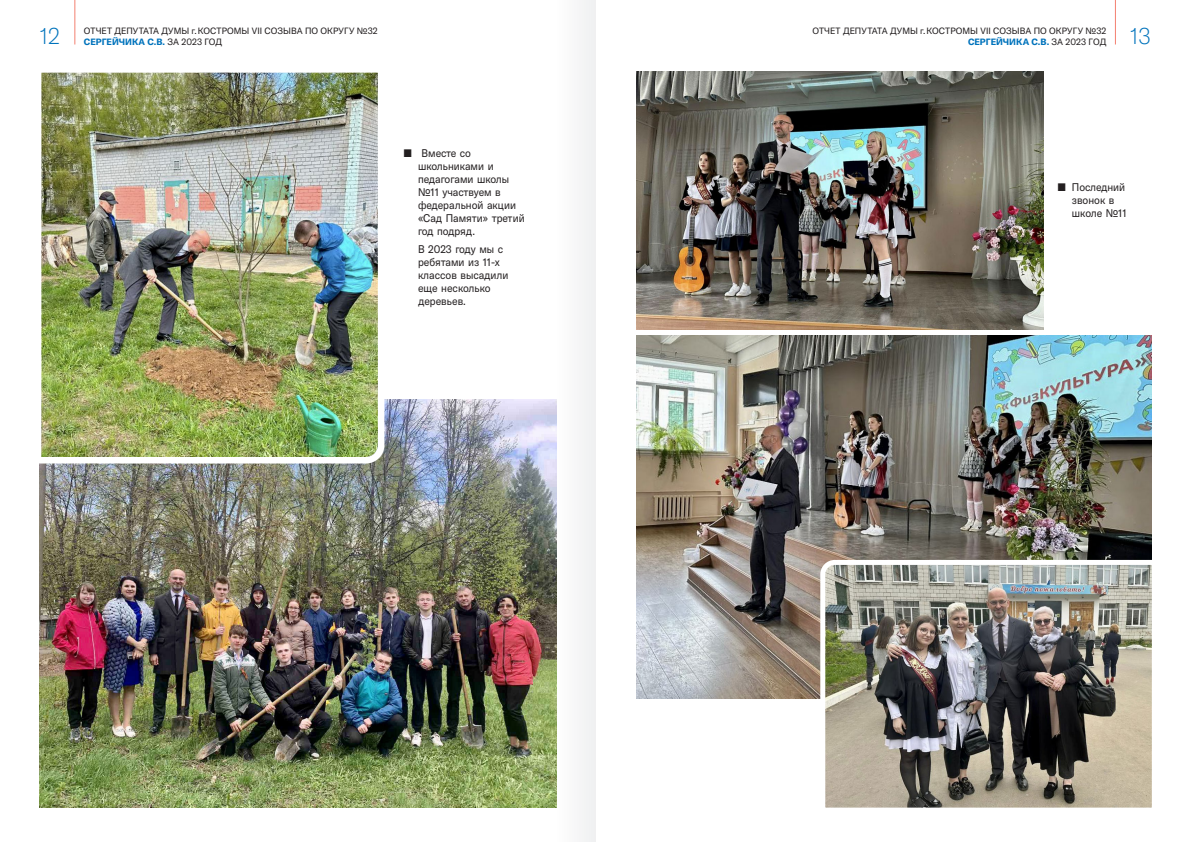
<style>
.page{position:relative;width:1191px;height:842px;background:#fff}
.page>*{position:absolute;margin:0;border:0;box-sizing:border-box;transform-origin:0 0}
.t1{font:100 23px "GT America LCG";color:#0073bc;scale:.95 1}
.Основной{font:11px/13px "GT America LCG";color:#231f20;scale:.95 1}
.t2{font:9px/10.8px "GT America LCG";color:#231f20}
.t3{font:700 9px "GT America LCG";letter-spacing:.005em;color:#0073bc}
.s1{font-weight:700;color:#0073bc}
.s2{font-weight:400;color:#231f20}
.s3{font-family:"Dixieland Normal"}
</style>
<div class="page">
<hr style="left:74px;top:0;width:1px;height:45px;background:#f48070">
<hr style="left:1115px;top:0;width:1px;height:45px;background:#f48070">
<div style="left:547px;top:0;width:48px;height:842px;background:#f8f8f9"></div>
<img style="left:40px;top:400px;width:517px;height:408px">
<img style="left:39px;top:72px;width:349px;height:395px">
<img style="left:636px;top:72px;width:407px;height:258px">
<img style="left:636px;top:335px;width:515px;height:364px">
<img style="left:817px;top:557px;width:335px;height:251px">
<p class="t2" style="left:84px;top:25px;width:295px">ОТЧЕТ ДЕПУТАТА ДУМЫ г. КОСТРОМЫ VII СОЗЫВА ПО ОКРУГУ №32<br><span class="s1">СЕРГЕЙЧИКА С.В.</span> ЗА 2023 ГОД</p>
<p class="t2" style="left:812px;top:25px;width:295px">ОТЧЕТ ДЕПУТАТА ДУМЫ г. КОСТРОМЫ VII СОЗЫВА ПО ОКРУГУ №32</p>
<h1 class="t1" style="left:40px;top:20px;width:23px">12</h1>
<p class="t3" style="left:968px;top:35px;width:140px">СЕРГЕЙЧИКА С.В. <span class="s2">ЗА 2023 ГОД</span></p>
<h1 class="t1" style="left:1130px;top:20px;width:23px">13</h1>
<p class="Основной" style="left:418px;top:145px;width:114px;text-indent:-14px"><span class="s3">Q</span> Вместе со школьниками и педагогами школы №11 участвуем в федеральной акции «Сад Памяти» третий год подряд.</p>
<p class="Основной" style="left:418px;top:242px;width:97px">В 2023 году мы с ребятами из 11-х классов высадили еще несколько деревьев.</p>
<p class="Основной" style="left:1071px;top:180px;width:59px;text-indent:-14px"><span class="s3">Q</span> Последний звонок в школе №11</p>
</div>
